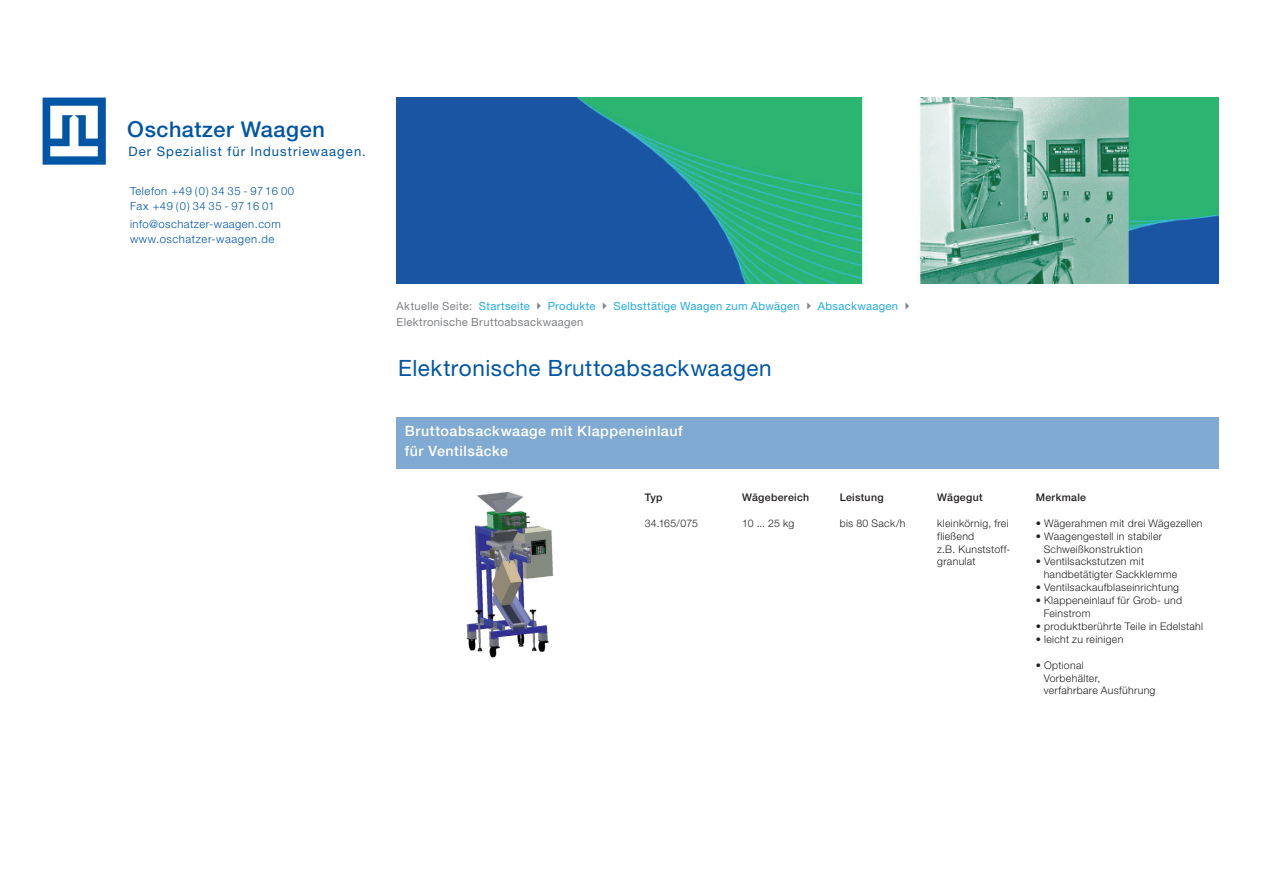
<style>
.page{position:relative;width:1263px;height:893px;background:#fff}
.page>*{position:absolute;margin:0;border:0;box-sizing:border-box;transform-origin:0 0}
.t1{font:22.5px "Helvetica Neue CE";letter-spacing:.025em;color:#0155a5}
.t2{font:500 21.6px "Helvetica Neue";letter-spacing:.03em;color:#0155a5}
.t3{font:500 14.25px/19.5px "Helvetica Neue";letter-spacing:.035em;color:#fff}
.t4{font:13.05px "Helvetica Neue CE";letter-spacing:.08em;color:#0155a5}
.t5{font:11.25px/16.5px "Helvetica Neue CE";letter-spacing:.025em;color:#24aae1}
.t6{font:300 11.25px/14.4px "Helvetica Neue CE";letter-spacing:.05em;color:#0155a5}
.t7{font:300 10.5px/12.9px "Helvetica Neue CE";letter-spacing:.03em;color:#231f20}
.t8{font:500 10.5px "Helvetica Neue CE";letter-spacing:.03em;color:#231f20}
.s1{font-size:22.05px}
.s2{color:#808285}
</style>
<div class="page">
<div style="left:397px;top:417px;width:822px;height:51px;background:#80aad2"></div>
<img style="left:466px;top:491px;width:88px;height:167px">
<svg style="left:43px;top:98px;width:63px;height:67px"></svg>
<img style="left:396px;top:97px;width:822px;height:187px">
<h2 class="t2" style="left:127px;top:116px;width:199px"><span class="s1">O</span>schatzer Waagen</h2>
<p class="t4" style="left:128px;top:143px;width:239px">Der Spezialist für Industriewaagen.</p>
<p class="t6" style="left:130px;top:184px;width:166px">Telefon +49 (0) 34 35 - 9716 00<br>Fax +49 (0) 34 35 - 9716 01</p>
<p class="t6" style="left:130px;top:217px;width:152px">info@oschatzer-waagen.com www.oschatzer-waagen.de</p>
<p class="t5" style="left:397px;top:297px;width:518px"><span class="s2">Aktuelle Seite:</span> Startseite <span class="s2">✔</span> Produkte <span class="s2">✔</span> Selbsttätige Waagen zum Abwägen <span class="s2">✔</span> Absackwaagen <span class="s2">✔<br>Elektronische Bruttoabsackwaagen</span></p>
<h1 class="t1" style="left:398px;top:354px;width:375px">Elektronische Bruttoabsackwaagen</h1>
<h3 class="t3" style="left:405px;top:421px;width:279px">Bruttoabsackwaage mit Klappeneinlauf für Ventilsäcke</h3>
<p class="t8" style="left:645px;top:491px;width:19px">Typ</p>
<p class="t7" style="left:645px;top:516px;width:55px">34.165/075</p>
<p class="t8" style="left:742px;top:491px;width:68px">Wägebereich</p>
<p class="t7" style="left:742px;top:516px;width:53px">10 ... 25 kg</p>
<p class="t8" style="left:840px;top:491px;width:45px">Leistung</p>
<p class="t7" style="left:840px;top:516px;width:67px">bis 80 Sack/h</p>
<p class="t8" style="left:937px;top:491px;width:47px">Wägegut</p>
<p class="t7" style="left:937px;top:516px;width:75px">kleinkörnig, frei fließend<br>z.B. Kunststoff&shy;granulat</p>
<p class="t8" style="left:1036px;top:491px;width:52px">Merkmale</p>
<p class="t7" style="left:1036px;top:516px;width:168px">• Wägerahmen mit drei Wägezellen</p>
<p class="t7" style="left:1044px;top:529px;width:120px;text-indent:-8px">• Waagengestell in stabiler<br>Schweißkonstruktion</p>
<p class="t7" style="left:1044px;top:555px;width:135px;text-indent:-8px">• Ventilsackstutzen mit handbetätigter Sackklemme</p>
<p class="t7" style="left:1036px;top:581px;width:145px">• Ventilsackaufblaseinrichtung</p>
<p class="t7" style="left:1044px;top:594px;width:140px;text-indent:-8px">• Klappeneinlauf für Grob- und<br>Feinstrom</p>
<p class="t7" style="left:1036px;top:620px;width:169px">• produktberührte Teile in Edelstahl</p>
<p class="t7" style="left:1036px;top:633px;width:89px">• leicht zu reinigen</p>
<p class="t7" style="left:1044px;top:658px;width:113px;text-indent:-8px">• Optional<br>Vorbehälter, verfahrbare Ausführung</p>
</div>
